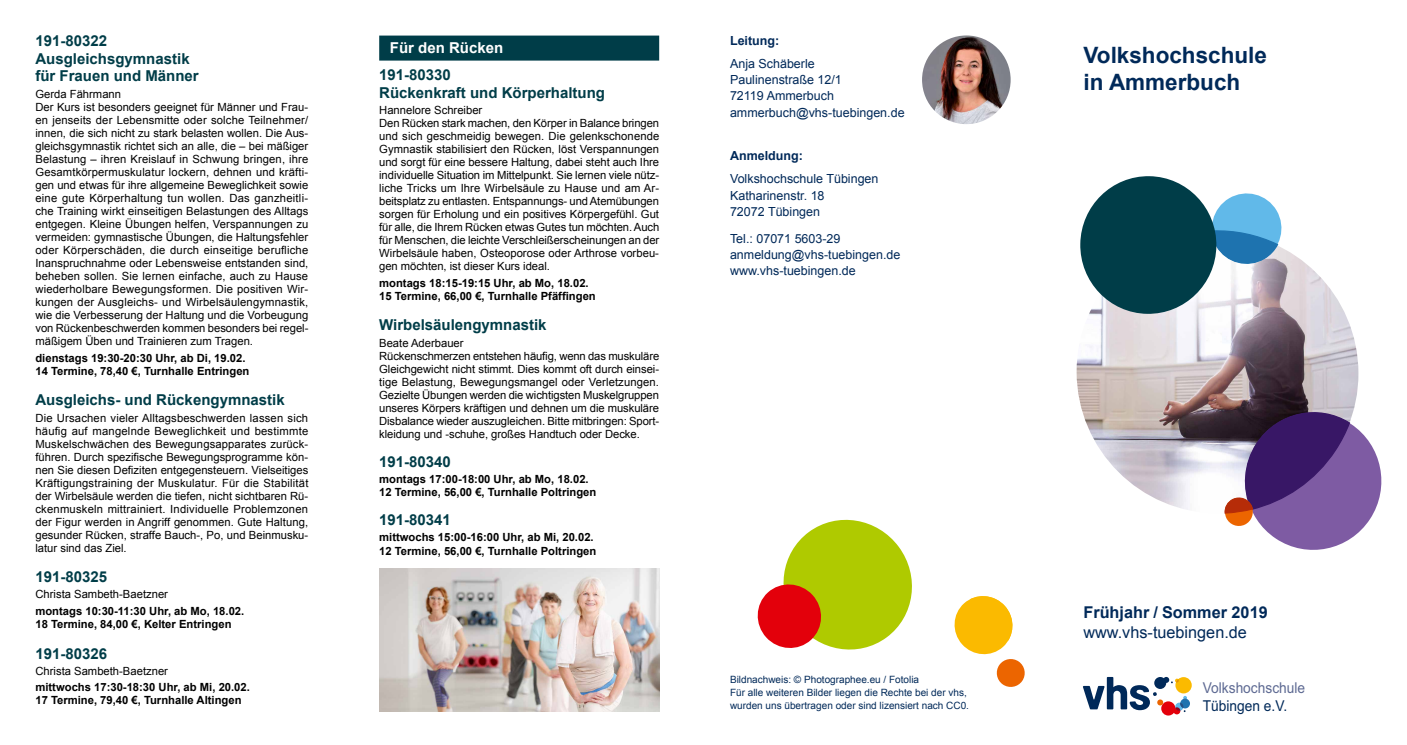
<style>
.page{position:relative;width:1407px;height:745px;background:#fff}
.page>*{position:absolute;margin:0;border:0;box-sizing:border-box;transform-origin:0 0}
.t1{font:700 22.5px/27px "Arial";color:#002959}
.t2{font:16.25px "Arial";color:#002959}
.t3{font:700 16.25px "Arial";color:#002959}
.t4{font:700 15px/17.5px "Arial";color:#003d48}
.t5{font:15px "Arial";color:#5d6992;scale:.92 1}
.t6{font:700 15px "Arial";color:#fff}
.t7{font:15px "Arial";color:#002959;scale:.92 1}
.t8{font:12.5px/16.2px "Arial";color:#002959}
.t9{font:700 12.5px "Arial";color:#002959}
.t10{font:11.25px/13px "Arial";color:#000}
.t11{font:700 11.25px/13px "Arial";color:#000}
.t12{font:10px/13.1px "Arial";color:#002959}
</style>
<div class="page">
<div style="left:379px;top:36px;width:280px;height:25px;background:#003d48"></div>
<img style="left:379px;top:568px;width:280px;height:142px">
<svg style="left:954px;top:596px;width:71px;height:91px"></svg>
<svg style="left:757px;top:519px;width:155px;height:131px"></svg>
<img style="left:922px;top:35px;width:88px;height:89px;border-radius:44px">
<svg style="left:1083px;top:676px;width:109px;height:39px"></svg>
<img style="left:1076px;top:231px;width:282px;height:282px;border-radius:140px">
<svg style="left:1223px;top:403px;width:159px;height:147px"></svg>
<svg style="left:1080px;top:176px;width:206px;height:138px"></svg>
<h3 class="t4" style="left:35px;top:33px;width:165px">191-80322<br>Ausgleichsgymnastik für Frauen und Männer</h3>
<p class="t10" style="left:35px;top:87px;width:274px">Gerda Fährmann<br>Der Kurs ist besonders geeignet für Männer und Frau&shy;en jenseits der Lebensmitte oder solche Teilnehmer/ innen, die sich nicht zu stark belasten wollen. Die Aus&shy;gleichsgymnastik richtet sich an alle, die – bei mäßiger Belastung – ihren Kreislauf in Schwung bringen, ihre Gesamtkörpermuskulatur lockern, dehnen und kräfti&shy;gen und etwas für ihre allgemeine Beweglichkeit sowie eine gute Körperhaltung tun wollen. Das ganzheitli&shy;che Training wirkt einseitigen Belastungen des Alltags entgegen. Kleine Übungen helfen, Verspannungen zu vermeiden: gymnastische Übungen, die Haltungsfehler oder Körperschäden, die durch einseitige berufliche Inanspruchnahme oder Lebensweise entstanden sind, beheben sollen. Sie lernen einfache, auch zu Hause wiederholbare Bewegungsformen. Die positiven Wir&shy;kungen der Ausgleichs- und Wirbelsäulengymnastik, wie die Verbesserung der Haltung und die Vorbeugung von Rückenbeschwerden kommen besonders bei regel&shy;mäßigem Üben und Trainieren zum Tragen.</p>
<p class="t11" style="left:35px;top:351px;width:216px">dienstags 19:30-20:30 Uhr, ab Di, 19.02.<br>14 Termine, 78,40 €, Turnhalle Entringen</p>
<h3 class="t4" style="left:35px;top:391px;width:251px">Ausgleichs- und Rückengymnastik</h3>
<p class="t10" style="left:35px;top:411px;width:274px;text-align:justify">Die Ursachen vieler Alltagsbeschwerden lassen sich häufig auf mangelnde Beweglichkeit und bestimmte Muskelschwächen des Bewegungsapparates zurück&shy;führen. Durch spezifische Bewegungsprogramme kön&shy;nen Sie diesen Defiziten entgegensteuern. Vielseitiges Kräftigungstraining der Muskulatur. Für die Stabilität der Wirbelsäule werden die tiefen, nicht sichtbaren Rü&shy;ckenmuskeln mittrainiert. Individuelle Problemzonen der Figur werden in Angriff genommen. Gute Haltung, gesunder Rücken, straffe Bauch-, Po, und Beinmusku&shy;latur sind das Ziel.</p>
<h3 class="t4" style="left:35px;top:568px;width:73px">191-80325</h3>
<p class="t10" style="left:35px;top:587px;width:134px">Christa Sambeth-Baetzner</p>
<p class="t11" style="left:35px;top:604px;width:210px">montags 10:30-11:30 Uhr, ab Mo, 18.02.<br>18 Termine, 84,00 €, Kelter Entringen</p>
<h3 class="t4" style="left:35px;top:644px;width:73px">191-80326</h3>
<p class="t10" style="left:35px;top:663px;width:134px">Christa Sambeth-Baetzner</p>
<p class="t11" style="left:35px;top:680px;width:216px">mittwochs 17:30-18:30 Uhr, ab Mi, 20.02.<br>17 Termine, 79,40 €, Turnhalle Altingen</p>
<h3 class="t6" style="left:390px;top:37px;width:115px">Für den Rücken</h3>
<h3 class="t4" style="left:379px;top:67px;width:227px">191-80330<br>Rückenkraft und Körperhaltung</h3>
<p class="t10" style="left:379px;top:104px;width:282px">Hannelore Schreiber<br>Den Rücken stark machen, den Körper in Balance bringen und sich geschmeidig bewegen. Die gelenkschonende Gymnastik stabilisiert den Rücken, löst Verspannungen und sorgt für eine bessere Haltung, dabei steht auch Ihre individuelle Situation im Mittelpunkt. Sie lernen viele nütz&shy;liche Tricks um Ihre Wirbelsäule zu Hause und am Ar&shy;beitsplatz zu entlasten. Entspannungs- und Atemübungen sorgen für Erholung und ein positives Körpergefühl. Gut für alle, die Ihrem Rücken etwas Gutes tun möchten. Auch für Menschen, die leichte Verschleißerscheinungen an der Wirbelsäule haben, Osteoporose oder Arthrose vorbeu&shy;gen möchten, ist dieser Kurs ideal.</p>
<p class="t11" style="left:379px;top:276px;width:218px">montags 18:15-19:15 Uhr, ab Mo, 18.02.<br>15 Termine, 66,00 €, Turnhalle Pfäffingen</p>
<h3 class="t4" style="left:379px;top:316px;width:169px">Wirbelsäulengymnastik</h3>
<p class="t10" style="left:379px;top:336px;width:282px">Beate Aderbauer<br>Rückenschmerzen entstehen häufig, wenn das muskuläre Gleichgewicht nicht stimmt. Dies kommt oft durch einsei&shy;tige Belastung, Bewegungsmangel oder Verletzungen.<br>Gezielte Übungen werden die wichtigsten Muskelgruppen unseres Körpers kräftigen und dehnen um die muskuläre Disbalance wieder auszugleichen. Bitte mitbringen: Sport&shy;kleidung und -schuhe, großes Handtuch oder Decke.</p>
<h3 class="t4" style="left:379px;top:452px;width:73px">191-80340</h3>
<p class="t11" style="left:379px;top:472px;width:219px">montags 17:00-18:00 Uhr, ab Mo, 18.02.<br>12 Termine, 56,00 €, Turnhalle Poltringen</p>
<h3 class="t4" style="left:379px;top:510px;width:73px">191-80341</h3>
<p class="t11" style="left:379px;top:531px;width:219px">mittwochs 15:00-16:00 Uhr, ab Mi, 20.02.<br>12 Termine, 56,00 €, Turnhalle Poltringen</p>
<p class="t9" style="left:730px;top:31px;width:51px">Leitung:</p>
<p class="t8" style="left:730px;top:55px;width:176px">Anja Schäberle<br>Paulinenstraße 12/1<br>72119 Ammerbuch ammerbuch@vhs-tuebingen.de</p>
<p class="t9" style="left:730px;top:147px;width:74px">Anmeldung:</p>
<p class="t8" style="left:730px;top:170px;width:150px">Volkshochschule Tübingen<br>Katharinenstr. 18<br>72072 Tübingen</p>
<p class="t8" style="left:730px;top:230px;width:172px">Tel.: 07071 5603-29 anmeldung@vhs-tuebingen.de www.vhs-tuebingen.de</p>
<p class="t12" style="left:730px;top:672px;width:240px">Bildnachweis: © Photographee.eu / Fotolia<br>Für alle weiteren Bilder liegen die Rechte bei der vhs, wurden uns übertragen oder sind lizensiert nach CC0.</p>
<h1 class="t1" style="left:1083px;top:42px;width:185px">Volkshochschule in Ammerbuch</h1>
<h2 class="t3" style="left:1083px;top:600px;width:186px">Frühjahr / Sommer 2019</h2>
<h2 class="t2" style="left:1083px;top:620px;width:165px">www.vhs-tuebingen.de</h2>
<h3 class="t5" style="left:1203px;top:677px;width:113px">Volkshochschule</h3>
<h3 class="t7" style="left:1203px;top:695px;width:93px">Tübingen e.V.</h3>
</div>
